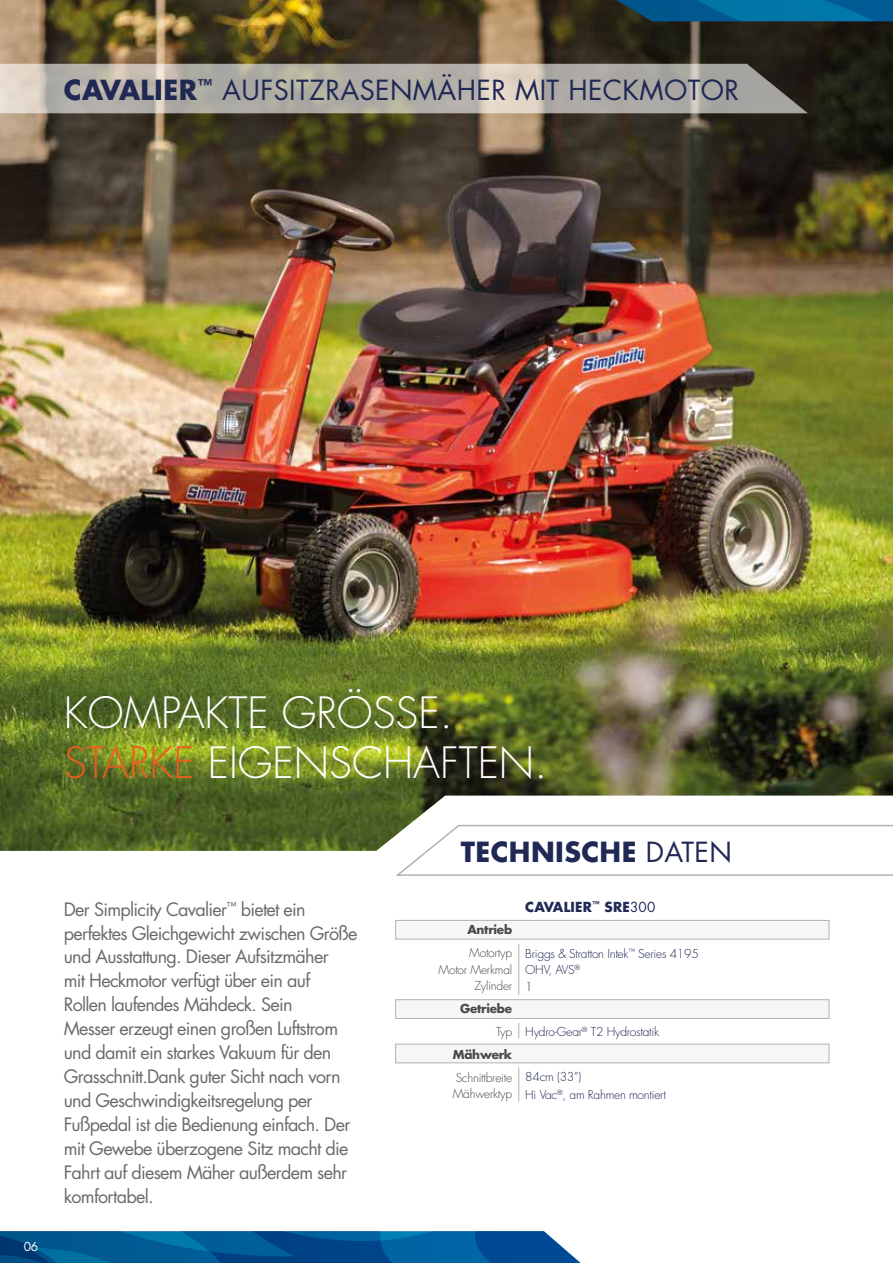
<style>
.page{position:relative;width:893px;height:1263px;background:#fff}
.page>*{position:absolute;margin:0;border:0;box-sizing:border-box;transform-origin:0 0}
.t1{font:300 42px/50.6px "Futura Std";color:#fff}
.t2{font:27px "Futura Std";letter-spacing:.015em;color:#202854}
.t3{font:700 27px "Futura Std";letter-spacing:.015em;color:#202854}
.t4{font:18px/24px "Futura Std";letter-spacing:-.04em;color:#6a6a69}
.t5{font:700 13.5px "Futura Std";letter-spacing:.015em;color:#202854}
.t6{font:300 12px/16.5px "Futura Std";letter-spacing:-.02em;color:#202854}
.t7{font:300 12px/16.5px "Futura Std";letter-spacing:-.02em;color:#4a4a49;text-align:right}
.t8{font:700 12px "Futura Std";letter-spacing:-.02em;color:#4a4a49}
.t9{font:12px "Futura Std";color:#fff}
.s1{font-weight:700}
.s2{color:#eb5e1d}
.s3{font-weight:400}
</style>
<div class="page">
<img style="left:0;top:0;width:893px;height:851px">
<svg style="left:393px;top:824px;width:500px;height:52px"></svg>
<div style="left:395px;top:920px;width:434px;height:19px;background:#f6f6f6;border:1px solid #b3b2b2"></div>
<div style="left:395px;top:999px;width:434px;height:20px;background:#f6f6f6;border:1px solid #b3b2b2"></div>
<div style="left:395px;top:1044px;width:434px;height:19px;background:#f6f6f6;border:1px solid #b3b2b2"></div>
<hr style="left:518px;top:943px;width:1px;height:52px;background:#b3b2b2">
<svg style="left:518px;top:1023px;width:1px;height:15px"></svg>
<hr style="left:518px;top:1067px;width:1px;height:35px;background:#b3b2b2">
<svg style="left:0;top:64px;width:808px;height:49px"></svg>
<svg style="left:0;top:1231px;width:581px;height:32px"></svg>
<svg style="left:617px;top:0;width:276px;height:21px"></svg>
<h2 class="t2" style="left:64px;top:73px;width:677px"><span class="s1">CAVALIER</span><sup>™</sup> AUFSITZRASENMÄHER MIT HECKMOTOR</h2>
<p class="t9" style="left:24px;top:1238px;width:16px">06</p>
<h1 class="t1" style="left:64px;top:688px;width:485px">KOMPAKTE GRÖSSE.<br><span class="s2">STARKE</span> EIGENSCHAFTEN.</h1>
<p class="t4" style="left:64px;top:897px;width:295px">Der Simplicity Cavalier<sup>™</sup> bietet ein perfektes Gleichgewicht zwischen Größe und Ausstattung. Dieser Aufsitzmäher<br>mit Heckmotor verfügt über ein auf Rollen laufendes Mähdeck. Sein<br>Messer erzeugt einen großen Luftstrom und damit ein starkes Vakuum für den Grasschnitt.Dank guter Sicht nach vorn und Geschwindigkeitsregelung per Fußpedal ist die Bedienung einfach. Der mit Gewebe überzogene Sitz macht die Fahrt auf diesem Mäher außerdem sehr komfortabel.</p>
<h2 class="t3" style="left:461px;top:834px;width:273px">TECHNISCHE <span class="s3">DATEN</span></h2>
<p class="t8" style="left:467px;top:922px;width:46px">Antrieb</p>
<p class="t7" style="left:438px;top:945px;width:75px">Motortyp<br>Motor Merkmal<br>Zylinder</p>
<p class="t8" style="left:460px;top:1001px;width:53px">Getriebe</p>
<p class="t7" style="left:496px;top:1024px;width:18px">Typ</p>
<p class="t8" style="left:453px;top:1046px;width:61px">Mähwerk</p>
<p class="t7" style="left:453px;top:1070px;width:61px;text-align:left">Schnittbreite<br>Mähwerktyp</p>
<p class="t5" style="left:525px;top:898px;width:132px">CAVALIER<sup>™</sup> SRE<span class="s3">300</span></p>
<p class="t6" style="left:525px;top:945px;width:175px">Briggs &amp; Stratton Intek<sup>™</sup> Series 4195<br>OHV, AVS<sup>®<br></sup>1</p>
<p class="t6" style="left:525px;top:1024px;width:135px">Hydro-Gear<sup>®</sup> T2 Hydrostatik</p>
<p class="t6" style="left:525px;top:1069px;width:142px;line-height:17.2px">84cm (33”)<br>Hi Vac<sup>®</sup>, am Rahmen montiert</p>
</div>
